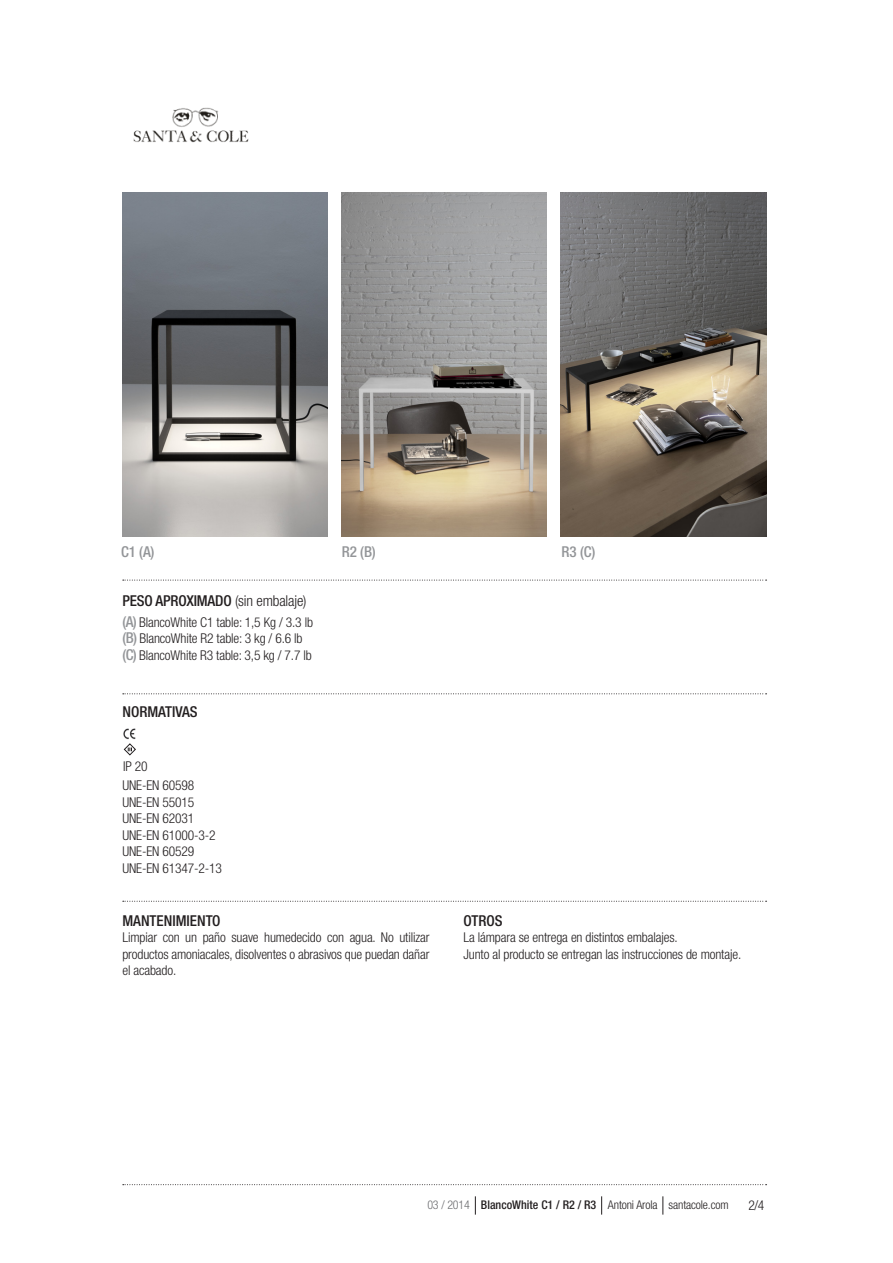
<style>
.page{position:relative;width:893px;height:1263px;background:#fff}
.page>*{position:absolute;margin:0;border:0;box-sizing:border-box;transform-origin:0 0}
.t1{font:500 condensed 15px "Helvetica Neue LT Std";color:#231f20}
.t2{font:500 condensed 15px "Helvetica Neue LT Std";color:#939598}
.t3{font:300 condensed 13.5px/16.5px "Helvetica Neue LT Std";letter-spacing:-.01em;color:#231f20;text-align:justify}
.t4{font:300 condensed 12px "Helvetica Neue LT Std";letter-spacing:-.01em;color:#231f20}
.s1{font-weight:300}
.s2{font-weight:500;font-size:15px;color:#939598}
.s3{color:#6c6d70}
.s4{font-weight:500}
</style>
<div class="page">
<svg style="left:123px;top:580px;width:644px;height:1px"></svg>
<svg style="left:123px;top:693px;width:644px;height:1px"></svg>
<svg style="left:123px;top:901px;width:644px;height:1px"></svg>
<svg style="left:123px;top:1184px;width:644px;height:1px"></svg>
<img style="left:123px;top:728px;width:13px;height:11px">
<img style="left:133px;top:107px;width:116px;height:36px">
<svg style="left:124px;top:743px;width:12px;height:12px"></svg>
<svg style="left:662px;top:1196px;width:1px;height:18px"></svg>
<svg style="left:601px;top:1196px;width:1px;height:18px"></svg>
<svg style="left:475px;top:1196px;width:1px;height:18px"></svg>
<img style="left:561px;top:193px;width:205px;height:344px">
<img style="left:342px;top:193px;width:205px;height:344px">
<img style="left:123px;top:193px;width:205px;height:344px">
<p class="t2" style="left:121px;top:543px;width:35px">C1 (A)</p>
<p class="t2" style="left:342px;top:543px;width:35px">R2 (B)</p>
<p class="t2" style="left:562px;top:543px;width:35px">R3 (C)</p>
<p class="t1" style="left:122px;top:591px;width:186px">PESO APROXIMADO <span class="s1">(sin embalaje)</span></p>
<p class="t3" style="left:122px;top:614px;width:192px"><span class="s2">(A)</span> BlancoWhite C1 table: 1,5 Kg / 3.3 lb</p>
<p class="t3" style="left:122px;top:630px;width:182px"><span class="s2">(B)</span> BlancoWhite R2 table: 3 kg / 6.6 lb</p>
<p class="t3" style="left:122px;top:647px;width:191px"><span class="s2">(C)</span> BlancoWhite R3 table: 3,5 kg / 7.7 lb</p>
<p class="t1" style="left:122px;top:702px;width:77px">NORMATIVAS</p>
<p class="t3" style="left:123px;top:758px;width:26px">IP 20</p>
<p class="t3" style="left:122px;top:777px;width:73px">UNE-EN 60598</p>
<p class="t3" style="left:122px;top:793px;width:73px">UNE-EN 55015</p>
<p class="t3" style="left:122px;top:810px;width:73px">UNE-EN 62031</p>
<p class="t3" style="left:122px;top:826px;width:95px">UNE-EN 61000-3-2</p>
<p class="t3" style="left:122px;top:843px;width:73px">UNE-EN 60529</p>
<p class="t3" style="left:122px;top:859px;width:101px">UNE-EN 61347-2-13</p>
<p class="t1" style="left:122px;top:912px;width:100px">MANTENIMIENTO</p>
<p class="t3" style="left:122px;top:929px;width:309px">Limpiar con un paño suave humedecido con agua. No utilizar productos amoniacales, disolventes o abrasivos que puedan dañar el acabado.</p>
<p class="t1" style="left:463px;top:912px;width:41px">OTROS</p>
<p class="t3" style="left:463px;top:929px;width:216px">La lámpara se entrega en distintos embalajes.</p>
<p class="t3" style="left:463px;top:946px;width:279px">Junto al producto se entregan las instrucciones de montaje.</p>
<p class="t4" style="left:427px;top:1198px;width:303px"><span class="s3">03 / 2014</span> <span class="s4">BlancoWhite C1 / R2 / R3</span> Antoni Arola santacole.com</p>
<p class="t3" style="left:749px;top:1197px;width:17px">2/4</p>
</div>
